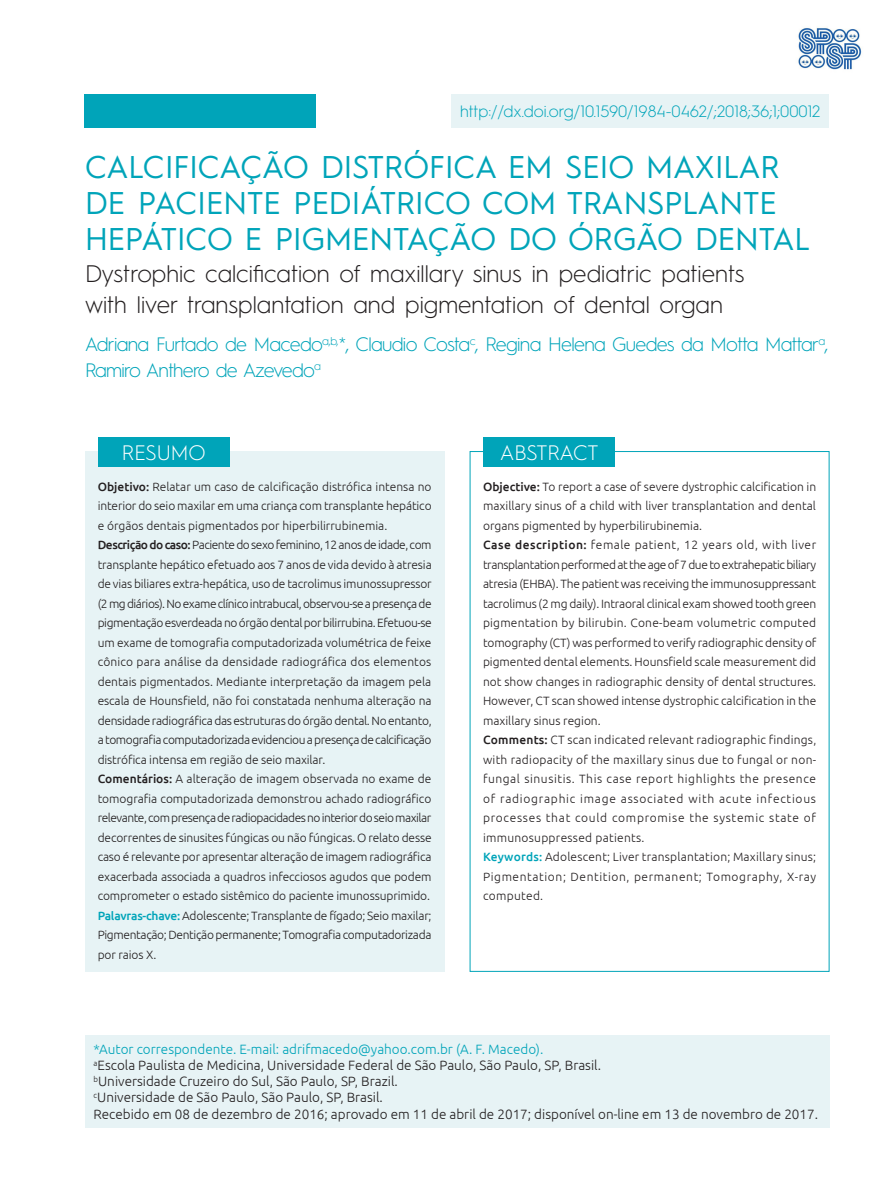
<style>
.page{position:relative;width:893px;height:1191px;background:#fff}
.page>*{position:absolute;margin:0;border:0;box-sizing:border-box;transform-origin:0 0}
.zp_Título_PT{font:31.5px/36px "Hurme Geometric Sans 1";color:#00a4b9}
.zp_Título_IN{font:300 24px/31.5px "Hurme Geometric Sans 1";color:#231f20}
.zp_Resumo_Abstract_t{font:300 21px "Hurme Geometric Sans 1";letter-spacing:-.005em;color:#fff}
.zp_Autor{font:300 19.5px/25.5px "Hurme Geometric Sans 1";letter-spacing:-.035em;color:#00a4b9}
.zp_Doi{font:300 16.5px "Hurme Geometric Sans 1";color:#00a4b9}
.zp_Titulações{font:300 13.5px "Ubuntu";color:#231f20}
.zp_Autor_corresponde{font:300 13.5px "Ubuntu";color:#00a4b9}
.zp_Resumo_Abstract{font:300 12px/19.5px "Ubuntu";color:#231f20;text-align:justify}
.zp__Palavras-chave_k{font:300 12px/19.5px "Ubuntu";color:#231f20;text-align:justify}
.s1{font-weight:500}
.s2{font-weight:500;color:#00a4b9}
</style>
<div class="page">
<div style="left:85px;top:451px;width:359px;height:520px;background:#e7f3f5"></div>
<div style="left:98px;top:437px;width:132px;height:29px;background:#00a4b9"></div>
<div style="left:483px;top:437px;width:132px;height:29px;background:#00a4b9"></div>
<div style="left:85px;top:1034px;width:744px;height:93px;background:#e7f3f5"></div>
<div style="left:452px;top:94px;width:377px;height:33px;background:#e7f3f5"></div>
<img style="left:798px;top:27px;width:64px;height:43px">
<div style="left:85px;top:94px;width:231px;height:33px;background:#00a4b9"></div>
<p class="zp_Doi" style="left:460px;top:100px;width:362px">http://dx.doi.org/10.1590/1984-0462/;2018;36;1;00012</p>
<p class="zp_Título_PT" style="left:85px;top:147px;width:727px">CALCIFICAÇÃO DISTRÓFICA EM SEIO MAXILAR<br>DE PACIENTE PEDIÁTRICO COM TRANSPLANTE<br>HEPÁTICO E PIGMENTAÇÃO DO ÓRGÃO DENTAL</p>
<p class="zp_Título_IN" style="left:85px;top:256px;width:661px">Dystrophic calcification of maxillary sinus in pediatric patients with liver transplantation and pigmentation of dental organ</p>
<p class="zp_Autor" style="left:85px;top:330px;width:745px">Adriana Furtado de Macedo<sup>a,b,</sup>*, Claudio Costa<sup>c</sup>, Regina Helena Guedes da Motta Mattar<sup>a</sup>,<br>Ramiro Anthero de Azevedo<sup>a</sup></p>
<p class="zp_Resumo_Abstract_t" style="left:122px;top:438px;width:85px">RESUMO</p>
<p class="zp_Resumo_Abstract_t" style="left:500px;top:438px;width:100px">ABSTRACT</p>
<p class="zp_Resumo_Abstract" style="left:98px;top:476px;width:335px"><span class="s1">Objetivo:</span> Relatar um caso de calcificação distrófica intensa no interior do seio maxilar em uma criança com transplante hepático e órgãos dentais pigmentados por hiperbilirrubinemia.</p>
<p class="zp_Resumo_Abstract" style="left:98px;top:535px;width:336px"><span class="s1">Descrição do caso:</span> Paciente do sexo feminino, 12 anos de idade, com transplante hepático efetuado aos 7 anos de vida devido à atresia de vias biliares extra-hepática, uso de tacrolimus imunossupressor (2 mg diários). No exame clínico intrabucal, observou-se a presença de pigmentação esverdeada no órgão dental por bilirrubina. Efetuou-se um exame de tomografia computadorizada volumétrica de feixe cônico para análise da densidade radiográfica dos elementos dentais pigmentados. Mediante interpretação da imagem pela escala de Hounsfield, não foi constatada nenhuma alteração na densidade radiográfica das estruturas do órgão dental. No entanto, a tomografia computadorizada evidenciou a presença de calcificação distrófica intensa em região de seio maxilar.</p>
<p class="zp_Resumo_Abstract" style="left:98px;top:769px;width:335px"><span class="s1">Comentários:</span> A alteração de imagem observada no exame de tomografia computadorizada demonstrou achado radiográfico relevante, com presença de radiopacidades no interior do seio maxilar decorrentes de sinusites fúngicas ou não fúngicas. O relato desse caso é relevante por apresentar alteração de imagem radiográfica exacerbada associada a quadros infecciosos agudos que podem comprometer o estado sistêmico do paciente imunossuprimido.</p>
<p class="zp__Palavras-chave_k" style="left:98px;top:905px;width:335px"><span class="s2">Palavras-chave:</span> Adolescente; Transplante de fígado; Seio maxilar; Pigmentação; Dentição permanente; Tomografia computadorizada por raios X.</p>
<p class="zp_Resumo_Abstract" style="left:483px;top:476px;width:335px"><span class="s1">Objective:</span> To report a case of severe dystrophic calcification in maxillary sinus of a child with liver transplantation and dental organs pigmented by hyperbilirubinemia.</p>
<p class="zp_Resumo_Abstract" style="left:483px;top:535px;width:335px"><span class="s1">Case description:</span> female patient, 12 years old, with liver transplantation performed at the age of 7 due to extrahepatic biliary atresia (EHBA). The patient was receiving the immunosuppressant tacrolimus (2 mg daily). Intraoral clinical exam showed tooth green pigmentation by bilirubin. Cone-beam volumetric computed tomography (CT) was performed to verify radiographic density of pigmented dental elements. Hounsfield scale measurement did not show changes in radiographic density of dental structures.<br>However, CT scan showed intense dystrophic calcification in the maxillary sinus region.</p>
<p class="zp_Resumo_Abstract" style="left:483px;top:730px;width:335px"><span class="s1">Comments:</span> CT scan indicated relevant radiographic findings, with radiopacity of the maxillary sinus due to fungal or non&shy;fungal sinusitis. This case report highlights the presence of radiographic image associated with acute infectious processes that could compromise the systemic state of immunosuppressed patients.</p>
<p class="zp__Palavras-chave_k" style="left:483px;top:847px;width:335px"><span class="s2">Keywords:</span> Adolescent; Liver transplantation; Maxillary sinus; Pigmentation; Dentition, permanent; Tomography, X-ray computed.</p>
<p class="zp_Autor_corresponde" style="left:94px;top:1041px;width:451px">*Autor correspondente. E-mail: adrifmacedo@yahoo.com.br (A. F. Macedo).</p>
<p class="zp_Titulações" style="left:94px;top:1057px;width:509px"><sup>a</sup>Escola Paulista de Medicina, Universidade Federal de São Paulo, São Paulo, SP, Brasil.</p>
<p class="zp_Titulações" style="left:94px;top:1073px;width:306px"><sup>b</sup>Universidade Cruzeiro do Sul, São Paulo, SP, Brazil.</p>
<p class="zp_Titulações" style="left:94px;top:1089px;width:291px"><sup>c</sup>Universidade de São Paulo, São Paulo, SP, Brasil.</p>
<p class="zp_Titulações" style="left:94px;top:1105px;width:726px">Recebido em 08 de dezembro de 2016; aprovado em 11 de abril de 2017; disponível on-line em 13 de novembro de 2017.</p>
</div>
